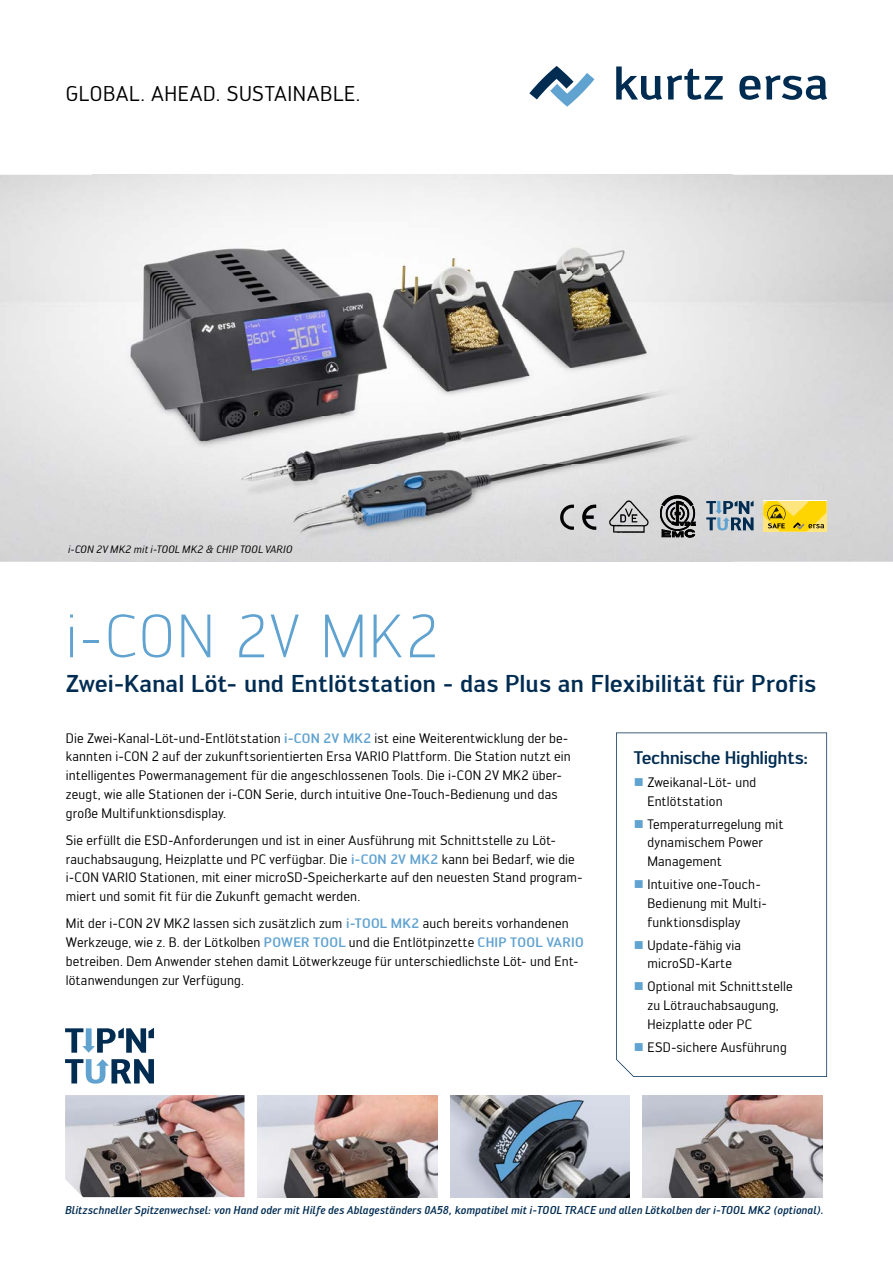
<style>
.page{position:relative;width:893px;height:1263px;background:#fff}
.page>*{position:absolute;margin:0;border:0;box-sizing:border-box;transform-origin:0 0}
.t1{font:300 60px "Engel";letter-spacing:.04em;color:#60a2d0}
.t2{font:500 24px "Engel";letter-spacing:-.005em;color:#002c52}
.t3{font:21px "Engel";letter-spacing:.035em;color:#000}
.t4{font:500 18px "Engel";letter-spacing:-.02em;color:#002c52}
.t5{font:13.5px/18.8px "Engel";letter-spacing:.01em;color:#000}
.t6{font:italic 500 11.25px "Engel";color:#002c52}
.t7{font:italic 10.5px "Engel";letter-spacing:.015em;color:#000}
.s1{font-weight:500;color:#60a2d0}
.s2{color:#60a2d0}
</style>
<div class="page">
<svg style="left:616px;top:67px;width:107px;height:33px"></svg>
<svg style="left:739px;top:75px;width:88px;height:25px"></svg>
<svg style="left:529px;top:66px;width:65px;height:41px"></svg>
<img style="left:93px;top:174px;width:639px;height:388px">
<img style="left:65px;top:1095px;width:179px;height:102px">
<img style="left:258px;top:1095px;width:179px;height:102px">
<img style="left:450px;top:1095px;width:179px;height:102px">
<img style="left:643px;top:1095px;width:179px;height:102px">
<svg style="left:65px;top:1028px;width:89px;height:25px"></svg>
<svg style="left:65px;top:1059px;width:89px;height:25px"></svg>
<svg style="left:763px;top:501px;width:64px;height:31px"></svg>
<svg style="left:763px;top:501px;width:63px;height:30px;background:#e8c724"></svg>
<svg style="left:660px;top:495px;width:36px;height:43px;background:#6b6b6c"></svg>
<svg style="left:706px;top:501px;width:48px;height:29px"></svg>
<img style="left:560px;top:504px;width:36px;height:26px">
<img style="left:609px;top:499px;width:40px;height:35px">
<svg style="left:616px;top:732px;width:211px;height:345px"></svg>
<h3 class="t3" style="left:66px;top:82px;width:296px">GLOBAL. AHEAD. SUSTAINABLE.</h3>
<p class="t7" style="left:68px;top:543px;width:226px">i-CON 2V MK2 mit i-TOOL MK2 &amp; CHIP TOOL VARIO</p>
<h1 class="t1" style="left:66px;top:602px;width:373px">i-CON 2V MK2</h1>
<h2 class="t2" style="left:66px;top:669px;width:752px">Zwei-Kanal Löt- und Entlötstation - das Plus an Flexibilität für Profis</h2>
<p class="t5" style="left:66px;top:728px;width:506px">Die Zwei-Kanal-Löt-und-Entlötstation <span class="s1">i-CON 2V MK2</span> ist eine Weiterentwicklung der be&shy;kannten i-CON 2 auf der zukunftsorientierten Ersa VARIO Plattform. Die Station nutzt ein intelligentes Powermanagement für die angeschlossenen Tools. Die i-CON 2V MK2 über&shy;zeugt, wie alle Stationen der i-CON Serie, durch intuitive One-Touch-Bedienung und das große Multifunktionsdisplay.</p>
<p class="t5" style="left:66px;top:831px;width:518px">Sie erfüllt die ESD-Anforderungen und ist in einer Ausführung mit Schnittstelle zu Löt&shy;rauchabsaugung, Heizplatte und PC verfügbar. Die <span class="s1">i-CON 2V MK2</span> kann bei Bedarf, wie die i-CON VARIO Stationen, mit einer microSD-Speicherkarte auf den neuesten Stand program&shy;miert und somit fit für die Zukunft gemacht werden.</p>
<p class="t5" style="left:66px;top:914px;width:519px">Mit der i-CON 2V MK2 lassen sich zusätzlich zum <span class="s1">i-TOOL MK2</span> auch bereits vorhandenen Werkzeuge, wie z. B. der Lötkolben <span class="s1">POWER TOOL</span> und die Entlötpinzette <span class="s1">CHIP TOOL VARIO </span>betreiben. Dem Anwender stehen damit Lötwerkzeuge für unterschiedlichste Löt- und Ent&shy;lötanwendungen zur Verfügung.</p>
<h3 class="t4" style="left:634px;top:747px;width:176px">Technische Highlights:</h3>
<p class="t5" style="left:647px;top:773px;width:110px;text-indent:-13px"><span class="s2">■</span> Zweikanal-Löt- und<br>Entlötstation</p>
<p class="t5" style="left:647px;top:814px;width:137px;text-indent:-13px"><span class="s2">■</span> Temperaturregelung mit dynamischem Power<br>Management</p>
<p class="t5" style="left:647px;top:875px;width:121px;text-indent:-13px"><span class="s2">■</span> Intuitive one-Touch-<br>Bedienung mit Multi&shy;funktionsdisplay</p>
<p class="t5" style="left:634px;top:935px;width:109px;text-align:center"><span class="s2">■</span> Update-fähig via microSD-Karte</p>
<p class="t5" style="left:647px;top:977px;width:147px;text-indent:-13px"><span class="s2">■</span> Optional mit Schnittstelle zu Lötrauchabsaugung,<br>Heizplatte oder PC</p>
<p class="t5" style="left:634px;top:1038px;width:154px"><span class="s2">■</span> ESD-sichere Ausführung</p>
<p class="t6" style="left:65px;top:1204px;width:760px">Blitzschneller Spitzenwechsel: von Hand oder mit Hilfe des Ablageständers 0A58, kompatibel mit i-TOOL TRACE und allen Lötkolben der i-TOOL MK2 (optional).</p>
</div>
